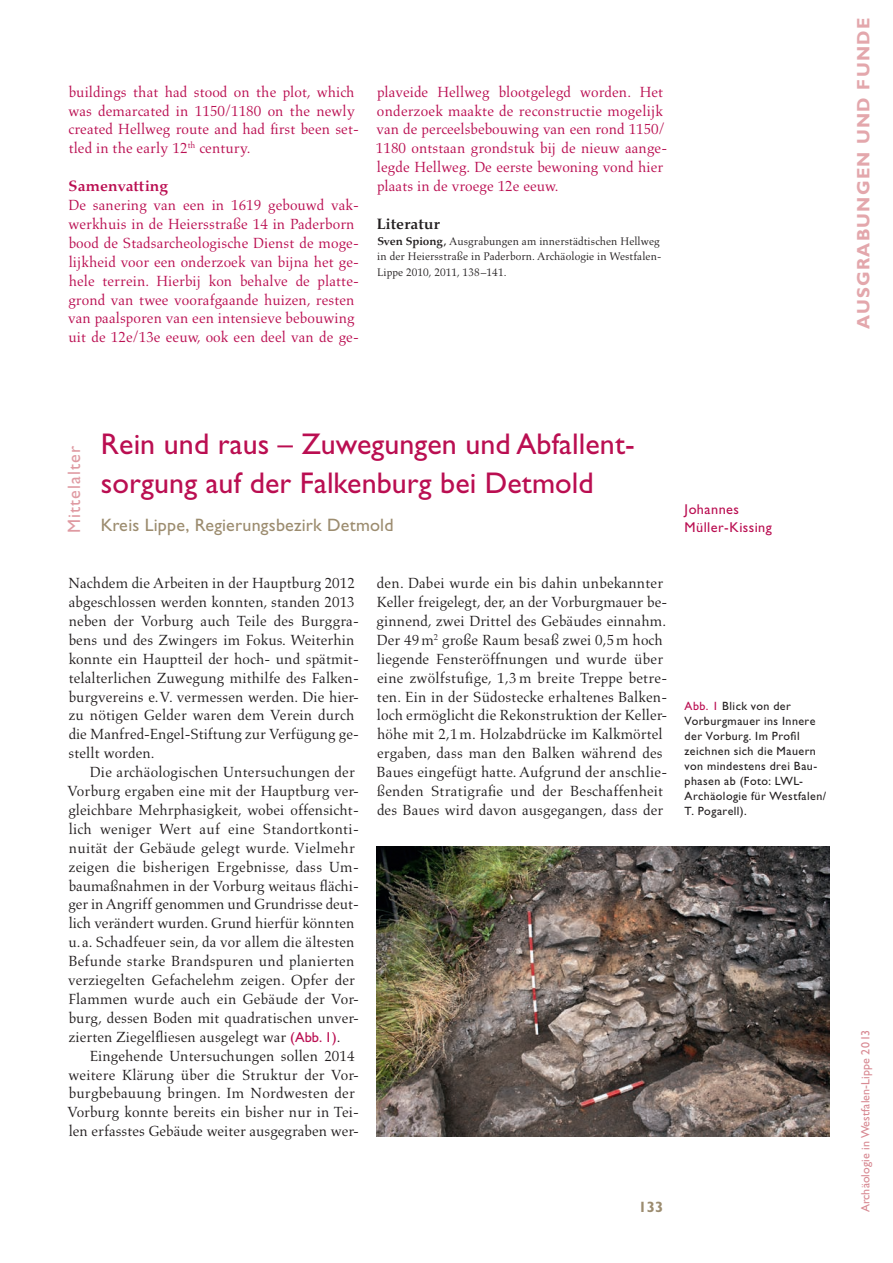
<style>
.page{position:relative;width:893px;height:1263px;background:#fff}
.page>*{position:absolute;margin:0;border:0;box-sizing:border-box;transform-origin:0 0}
.t1{font:30px/39px "Gill Sans Std";letter-spacing:.005em;color:#ba0e51}
.t2{font:18px "Gill Sans Std";letter-spacing:.01em;color:#9c8c6f}
.t3{font:18px "Gill Sans Std Bold 4";letter-spacing:.07em;color:#e3a7ac}
.t4{font:18px "Gill Sans Std";letter-spacing:.06em;color:#df9aa2}
.t5{font:15px/18.9px "Aldus LT Std";letter-spacing:.005em;color:#231f20}
.t6{font:15px/18.9px "Aldus LT Std";letter-spacing:.005em;color:#ba0e51}
.t7{font:700 15px "Aldus Nova";letter-spacing:.015em;color:#ba0e51}
.t8{font:15px "Aldus Nova Bold 2";letter-spacing:.015em;color:#231f20}
.t9{font:700 15px "Gill Sans Std";color:#9c8c6f}
.t10{font:14.25px/17.1px "Gill Sans Std";letter-spacing:.03em;color:#ba0e51}
.t11{font:12px/15px "Gill Sans Std";letter-spacing:.035em;color:#231f20}
.t12{font:12px "Gill Sans Std 4";letter-spacing:.01em;color:#d88a93}
.t13{font:11.25px/15.8px "Aldus LT Std";letter-spacing:.01em;color:#231f20}
.s1{font-family:"Aldus Nova";font-weight:700}
.s2{font-family:"Gill Sans Std";font-size:14.4px;color:#ba0e51}
.s3{color:#ba0e51}
</style>
<div class="page">
<img style="left:376px;top:846px;width:453px;height:290px">
<p class="t6" style="left:68px;top:82px;width:292px">buildings that had stood on the plot, which was demarcated in 1150/1180 on the newly created Hellweg route and had first been set&shy;tled in the early 12<sup>th</sup> century.</p>
<p class="t7" style="left:69px;top:177px;width:101px">Samenvatting</p>
<p class="t6" style="left:68px;top:196px;width:292px">De sanering van een in 1619 gebouwd vak&shy;werkhuis in de Heiersstraße 14 in Paderborn bood de Stadsarcheologische Dienst de moge&shy;lijkheid voor een onderzoek van bijna het ge&shy;hele terrein. Hierbij kon behalve de platte&shy;grond van twee voorafgaande huizen, resten van paalsporen van een intensieve bebouwing uit de 12e/13e eeuw, ook een deel van de ge-</p>
<p class="t6" style="left:376px;top:82px;width:293px">plaveide Hellweg blootgelegd worden. Het onderzoek maakte de reconstructie mogelijk van de perceelsbebouwing van een rond 1150/ 1180 ontstaan grondstuk bij de nieuw aange&shy;legde Hellweg. De eerste bewoning vond hier plaats in de vroege 12e eeuw.</p>
<p class="t8" style="left:377px;top:215px;width:65px">Literatur</p>
<p class="t13" style="left:377px;top:233px;width:286px"><span class="s1">Sven Spiong,</span> Ausgrabungen am innerstädtischen Hellweg in der Heiersstraße in Paderborn. Archäologie in Westfalen-<br>Lippe 2010, 2011, 138–141.</p>
<p class="t3" style="left:853px;top:329px;width:312px;rotate:-90deg">AUSGRABUNGEN UND FUNDE</p>
<p class="t4" style="left:64px;top:533px;width:88px;rotate:-90deg">Mittelalter</p>
<h1 class="t1" style="left:101px;top:425px;width:535px">Rein und raus – Zuwegungen und Abfallent&shy;sorgung auf der Falkenburg bei Detmold</h1>
<p class="t2" style="left:101px;top:515px;width:294px">Kreis Lippe, Regierungsbezirk Detmold</p>
<p class="t5" style="left:68px;top:574px;width:292px">Nachdem die Arbeiten in der Hauptburg 2012 abgeschlossen werden konnten, standen 2013 neben der Vorburg auch Teile des Burggra&shy;bens und des Zwingers im Fokus. Weiterhin konnte ein Hauptteil der hoch- und spätmit&shy;telalterlichen Zuwegung mithilfe des Falken&shy;burgvereins e.V. vermessen werden. Die hier&shy;zu nötigen Gelder waren dem Verein durch die Manfred-Engel-Stiftung zur Verfügung ge&shy;stellt worden.</p>
<p class="t5" style="left:67px;top:763px;width:293px;text-indent:23px">Die archäologischen Untersuchungen der Vorburg ergaben eine mit der Hauptburg ver&shy;gleichbare Mehrphasigkeit, wobei offensicht&shy;lich weniger Wert auf eine Standortkonti&shy;nuität der Gebäude gelegt wurde. Vielmehr zeigen die bisherigen Ergebnisse, dass Um&shy;baumaßnahmen in der Vorburg weitaus flächi&shy;ger in Angriff genommen und Grundrisse deut&shy;lich verändert wurden. Grund hierfür könnten u.a. Schadfeuer sein, da vor allem die ältesten Befunde starke Brandspuren und planierten verziegelten Gefachelehm zeigen. Opfer der Flammen wurde auch ein Gebäude der Vor&shy;burg, dessen Boden mit quadratischen unver&shy;zierten Ziegelfliesen ausgelegt war <span class="s2">(Abb. 1)</span>.</p>
<p class="t5" style="left:67px;top:1046px;width:293px;text-indent:23px">Eingehende Untersuchungen sollen 2014 weitere Klärung über die Struktur der Vor&shy;burgbebauung bringen. Im Nordwesten der Vorburg konnte bereits ein bisher nur in Tei&shy;len erfasstes Gebäude weiter ausgegraben wer-</p>
<p class="t5" style="left:377px;top:574px;width:292px">den. Dabei wurde ein bis dahin unbekannter Keller freigelegt, der, an der Vorburgmauer be&shy;ginnend, zwei Drittel des Gebäudes einnahm.<br>Der 49m<sup>2</sup> große Raum besaß zwei 0,5 m hoch liegende Fensteröffnungen und wurde über eine zwölfstufige, 1,3 m breite Treppe betre&shy;ten. Ein in der Südostecke erhaltenes Balken&shy;loch ermöglicht die Rekonstruktion der Keller&shy;höhe mit 2,1m. Holzabdrücke im Kalkmörtel ergaben, dass man den Balken während des Baues eingefügt hatte. Aufgrund der anschlie&shy;ßenden Stratigrafie und der Beschaffenheit des Baues wird davon ausgegangen, dass der</p>
<p class="t10" style="left:685px;top:501px;width:89px">Johannes<br>Müller-Kissing</p>
<p class="t11" style="left:685px;top:698px;width:143px"><span class="s3">Abb. 1</span> Blick von der<br>Vorburgmauer ins Innere der Vorburg. Im Profil zeichnen sich die Mauern von mindestens drei Bau&shy;phasen ab (Foto: LWL-<br>Archäologie für Westfalen/<br>T. Pogarell).</p>
<p class="t9" style="left:638px;top:1198px;width:26px">133</p>
<p class="t12" style="left:859px;top:1212px;width:184px;rotate:-90deg">Archäologie in Westfalen-Lippe 2013</p>
</div>
